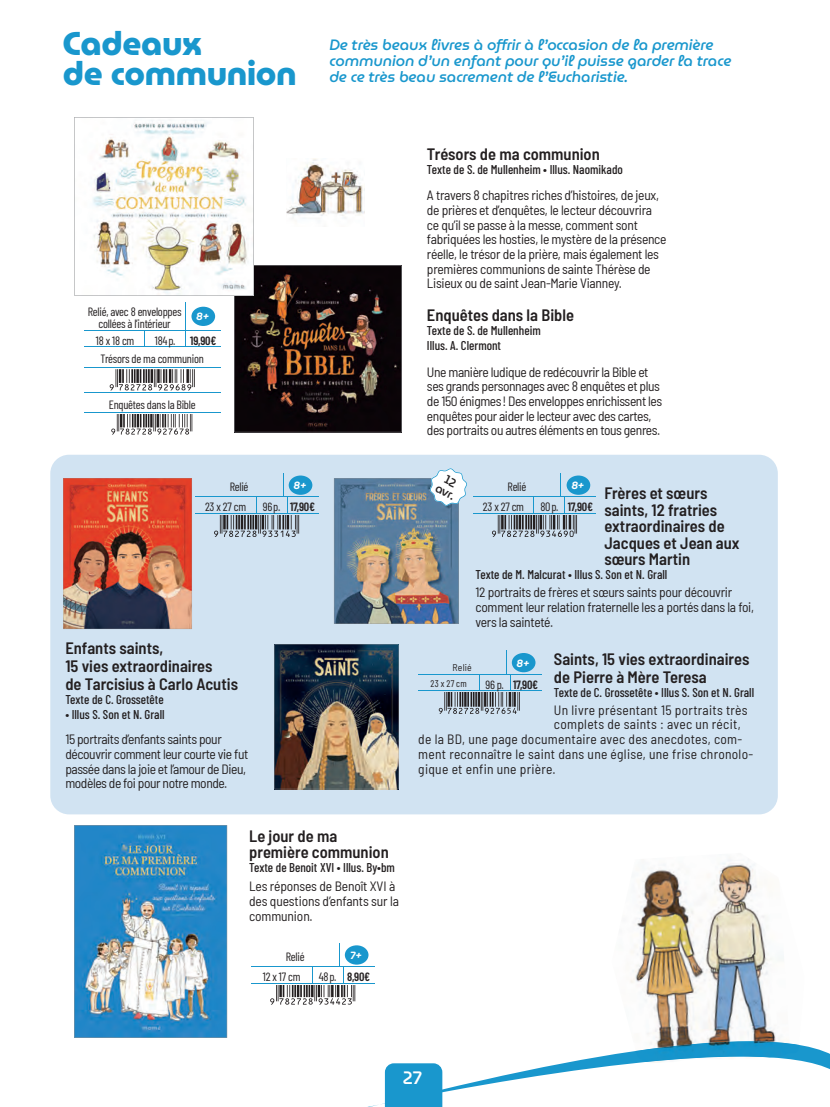
<style>
.page{position:relative;width:830px;height:1107px;background:#fff}
.page>*{position:absolute;margin:0;border:0;box-sizing:border-box;transform-origin:0 0}
.t1{font:800 33px/30px "Museo Moderno";letter-spacing:-.01em;color:#1997cd}
.t2{font:500 18px "Museo Moderno";color:#fff}
.t3{font:600 semi-condensed 16.5px/16.5px "Barlow";color:#231f20}
.t4{font:italic 500 15px/15.8px "Museo Moderno";letter-spacing:-.01em;color:#1997cd}
.t5{font:semi-condensed 13.5px/14.7px "Barlow";letter-spacing:-.02em;color:#231f20}
.t6{font:semi-condensed 13.5px "Barlow";letter-spacing:.02em;color:#231f20}
.t7{font:500 12.75px/14.2px "Barlow Condensed";color:#231f20}
.t8{font:12px/12px "Barlow Condensed";letter-spacing:-.02em;color:#231f20;text-align:center}
.t9{font:600 12px "Barlow Condensed";letter-spacing:-.02em;color:#231f20}
.t10{font:500 12px/12px "Museo Moderno";color:#231f20;text-align:center}
.t11{font:italic 600 10.5px "Museo Moderno";color:#fff}
.t12{font:9.75px "Barlow Condensed";color:#231f20}
.t13{font:semi-condensed 9.75px "Barlow";letter-spacing:.015em;color:#231f20}
.s1{font-weight:600}
.s2{font-weight:400}
</style>
<div class="page">
<div style="left:50px;top:455px;width:727px;height:359px;background:#d1e3f2;border-radius:19px"></div>
<img style="left:274px;top:644px;width:124px;height:145px">
<img style="left:74px;top:825px;width:153px;height:213px">
<img style="left:63px;top:478px;width:129px;height:151px">
<svg style="left:74px;top:117px;width:327px;height:318px"></svg>
<hr style="left:195px;top:497px;width:61px;height:1px;background:#1997cd">
<hr style="left:287px;top:497px;width:31px;height:1px;background:#1997cd">
<hr style="left:195px;top:513px;width:61px;height:1px;background:#1997cd">
<hr style="left:287px;top:513px;width:31px;height:1px;background:#1997cd">
<div style="left:289px;top:476px;width:23px;height:19px;background:#1997cd;border-radius:50%"></div>
<svg style="left:214px;top:473px;width:85px;height:64px"></svg>
<hr style="left:473px;top:497px;width:61px;height:1px;background:#1997cd">
<hr style="left:565px;top:497px;width:31px;height:1px;background:#1997cd">
<hr style="left:473px;top:513px;width:61px;height:1px;background:#1997cd">
<hr style="left:565px;top:513px;width:31px;height:1px;background:#1997cd">
<div style="left:566px;top:476px;width:24px;height:19px;background:#1997cd;border-radius:50%"></div>
<svg style="left:492px;top:473px;width:85px;height:64px"></svg>
<hr style="left:418px;top:674px;width:61px;height:1px;background:#1997cd">
<hr style="left:510px;top:674px;width:31px;height:1px;background:#1997cd">
<hr style="left:418px;top:690px;width:61px;height:1px;background:#1997cd">
<hr style="left:510px;top:690px;width:31px;height:1px;background:#1997cd">
<div style="left:512px;top:653px;width:23px;height:19px;background:#1997cd;border-radius:50%"></div>
<svg style="left:439px;top:651px;width:81px;height:63px"></svg>
<hr style="left:251px;top:966px;width:61px;height:1px;background:#1997cd">
<hr style="left:343px;top:966px;width:31px;height:1px;background:#1997cd">
<div style="left:345px;top:945px;width:23px;height:20px;background:#1997cd;border-radius:50%"></div>
<svg style="left:312px;top:943px;width:43px;height:25px"></svg>
<img style="left:334px;top:468px;width:133px;height:156px">
<svg style="left:193px;top:968px;width:636px;height:139px"></svg>
<img style="left:611px;top:859px;width:193px;height:204px">
<img style="left:635px;top:1041px;width:164px;height:21px">
<img style="left:286px;top:159px;width:78px;height:68px">
<h1 class="t1" style="left:63px;top:27px;width:235px">Cadeaux<br>de communion</h1>
<p class="t4" style="left:329px;top:36px;width:403px">De très beaux livres à offrir à l’occasion de la première communion d’un enfant pour qu’il puisse garder la trace de ce très beau sacrement de l’Eucharistie.</p>
<p class="t8" style="left:88px;top:305px;width:95px">Relié, avec 8 enveloppes collées à l’intérieur</p>
<p class="t11" style="left:196px;top:309px;width:14px">8+</p>
<p class="t8" style="left:96px;top:333px;width:40px">18 x 18 cm</p>
<p class="t8" style="left:101px;top:330px;width:117px;line-height:18.3px;text-align:left;text-indent:54px">184 p. <span class="s1">19,90€<br></span>Trésors de ma communion</p>
<p class="t8" style="left:109px;top:397px;width:88px">Enquêtes dans la Bible</p>
<p class="t8" style="left:230px;top:480px;width:20px">Relié</p>
<p class="t11" style="left:293px;top:477px;width:14px">8+</p>
<p class="t8" style="left:205px;top:500px;width:43px">23 x 27 cm</p>
<p class="t9" style="left:263px;top:498px;width:54px"><span class="s2">96 p.</span> 17,90€</p>
<p class="t3" style="left:65px;top:638px;width:174px;line-height:18px">Enfants saints,<br>15 vies extraordinaires<br>de Tarcisius à Carlo Acutis</p>
<p class="t7" style="left:65px;top:692px;width:100px">Texte de C. Grossetête</p>
<p class="t7" style="left:65px;top:706px;width:101px">• Illus S. Son et N. Grall</p>
<p class="t5" style="left:65px;top:731px;width:184px">15 portraits d’enfants saints pour découvrir comment leur courte vie fut passée dans la joie et l’amour de Dieu, modèles de foi pour notre monde.</p>
<p class="t3" style="left:249px;top:826px;width:141px">Le jour de ma première communion</p>
<p class="t7" style="left:249px;top:860px;width:147px">Texte de Benoit XVI • Illus. By•bm</p>
<p class="t5" style="left:249px;top:878px;width:151px">Les réponses de Benoît XVI à des questions d’enfants sur la communion.</p>
<p class="t8" style="left:286px;top:950px;width:20px">Relié</p>
<p class="t11" style="left:350px;top:947px;width:13px">7+</p>
<p class="t8" style="left:263px;top:970px;width:39px">12 x 17 cm</p>
<p class="t9" style="left:319px;top:968px;width:53px"><span class="s2">48 p.</span> 8,90€</p>
<p class="t3" style="left:427px;top:145px;width:174px">Trésors de ma communion</p>
<p class="t7" style="left:427px;top:162px;width:197px">Texte de S. de Mullenheim • Illus. Naomikado</p>
<p class="t5" style="left:427px;top:187px;width:241px">A travers 8 chapitres riches d’histoires, de jeux, de prières et d’enquêtes, le lecteur découvrira ce qu’il se passe à la messe, comment sont fabriquées les hosties, le mystère de la présence réelle, le trésor de la prière, mais également les premières commu nions de sainte Thérèse de Lisieux ou de saint Jean-Marie Vianney.</p>
<p class="t3" style="left:427px;top:306px;width:148px">Enquêtes dans la Bible</p>
<p class="t7" style="left:427px;top:323px;width:115px">Texte de S. de Mullenheim<br>Illus. A. Clermont</p>
<p class="t5" style="left:427px;top:363px;width:237px">Une manière ludique de redécouvrir la Bible et ses grands personnages avec 8 enquêtes et plus de 150 énigmes ! Des enveloppes enrichissent les enquêtes pour aider le lecteur avec des cartes, des portraits ou autres éléments en tous genres.</p>
<p class="t10" style="left:444px;top:471px;width:21px;rotate:25deg">12 avr.</p>
<p class="t8" style="left:507px;top:480px;width:20px">Relié</p>
<p class="t11" style="left:571px;top:477px;width:14px">8+</p>
<p class="t8" style="left:483px;top:500px;width:43px">23 x 27 cm</p>
<p class="t9" style="left:540px;top:498px;width:54px"><span class="s2">80 p.</span> 17,90€</p>
<p class="t3" style="left:604px;top:484px;width:137px">Frères et sœurs saints, 12 fratries extraordinaires de<br>Jacques et Jean aux sœurs Martin</p>
<p class="t7" style="left:475px;top:567px;width:193px">Texte de M. Malcurat • Illus S. Son et N. Grall</p>
<p class="t5" style="left:475px;top:584px;width:280px">12 portraits de frères et sœurs saints pour découvrir comment leur relation fraternelle les a portés dans la foi, vers la sainteté.</p>
<p class="t3" style="left:554px;top:648px;width:197px;line-height:18px">Saints, 15 vies extraordinaires de Pierre à Mère Teresa</p>
<p class="t7" style="left:554px;top:684px;width:202px">Texte de C. Grossetête • Illus S. Son et N. Grall</p>
<p class="t6" style="left:554px;top:700px;width:195px">Un livre présentant 15 portraits très</p>
<p class="t6" style="left:554px;top:715px;width:188px">complets de saints : avec un récit,</p>
<p class="t6" style="left:418px;top:730px;width:325px">de la BD, une page documentaire avec des anecdotes, com-</p>
<p class="t6" style="left:418px;top:744px;width:336px">ment reconnaître le saint dans une église, une frise chronolo-</p>
<p class="t6" style="left:418px;top:759px;width:139px">gique et enfin une prière.</p>
<p class="t11" style="left:516px;top:655px;width:14px">8+</p>
<p class="t13" style="left:452px;top:660px;width:21px">Relié</p>
<p class="t12" style="left:430px;top:677px;width:38px">23 x 27 cm</p>
<p class="t9" style="left:485px;top:676px;width:54px"><span class="s2">96 p.</span> 17,90€</p>
<h2 class="t2" style="left:403px;top:1064px;width:21px">27</h2>
</div>
